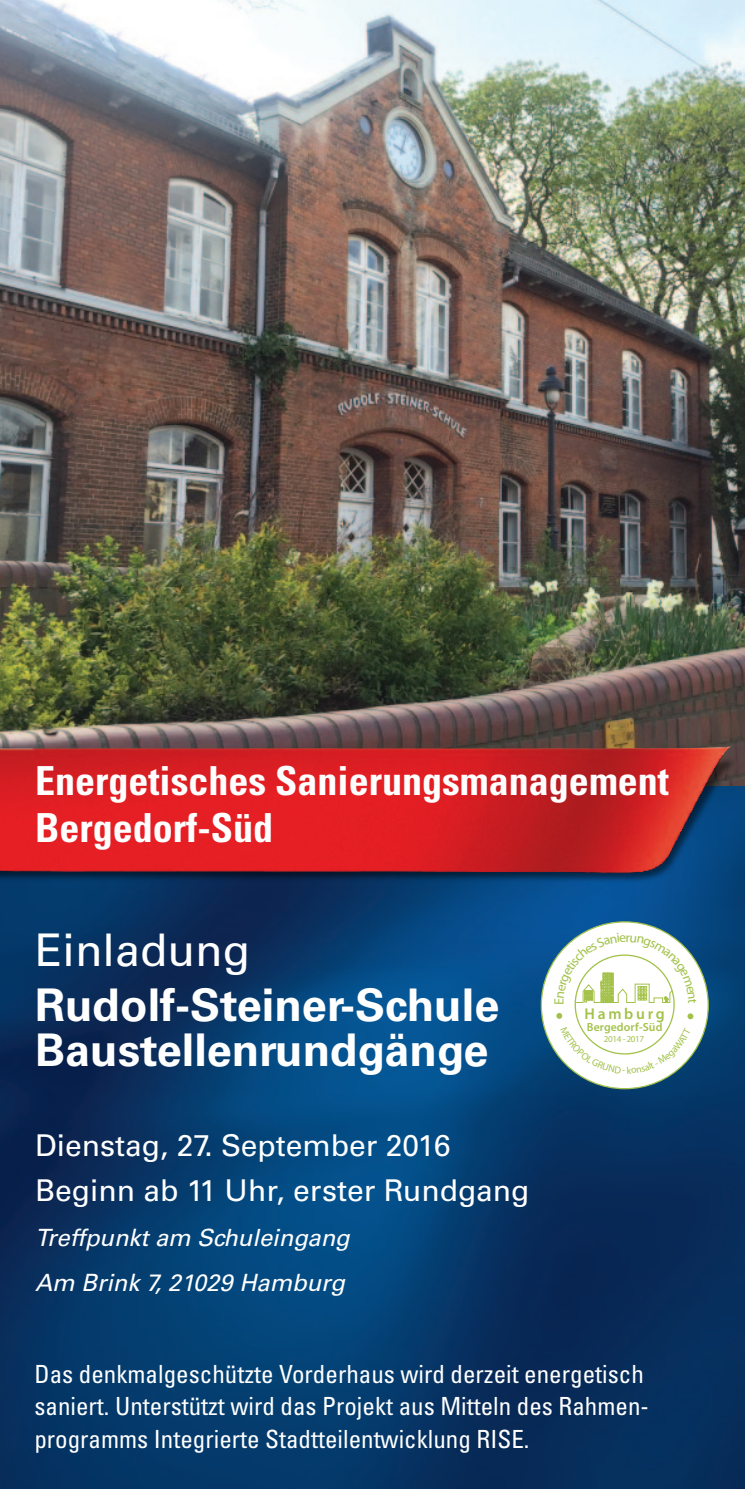
<style>
.page{position:relative;width:745px;height:1489px;background:#fff}
.page>*{position:absolute;margin:0;border:0;box-sizing:border-box;transform-origin:0 0}
.t1{font:700 45px/45px "Univers LT Std";color:#fff}
.t2{font:45px "Univers LT Std";color:#fff}
.t3{font:700 condensed 40px/47.5px "Univers LT Std";color:#fff}
.t4{font:30px/45px "Univers LT Std";color:#fff}
.t5{font:condensed 25px/32.5px "Univers LT Std";color:#fff}
.t6{font:italic 23.75px/45px "Univers LT Std";color:#fff}
.t7{font:600 15.75px "Myriad Pro";letter-spacing:.175em;color:#a4c24a}
.t8{font:600 11.75px "Myriad Pro";letter-spacing:.01em;color:#a4c24a}
.t9{font:9px "Myriad Pro";letter-spacing:-.04em;color:#a4c24a}
</style>
<div class="page">
<img style="left:0;top:0;width:744px;height:1488px">
<img style="left:0;top:746px;width:744px;height:144px">
<div style="left:541px;top:921px;width:166px;height:167px;background:#fff;border-radius:50%"></div>
<svg style="left:556px;top:1013px;width:6px;height:5px"></svg>
<svg style="left:687px;top:1013px;width:6px;height:6px"></svg>
<svg style="left:554px;top:933px;width:142px;height:70px"></svg>
<svg style="left:560px;top:1026px;width:130px;height:47px"></svg>
<h2 class="t3" style="left:35px;top:756px;width:635px">Energetisches Sanierungsmanagement<br>Bergedorf-Süd</h2>
<h1 class="t2" style="left:35px;top:923px;width:217px">Einladung</h1>
<h1 class="t1" style="left:35px;top:982px;width:465px">Rudolf-Steiner-Schule<br>Baustellenrundgänge</h1>
<p class="t4" style="left:35px;top:1122px;width:495px">Dienstag, 27. September 2016<br>Beginn ab 11 Uhr, erster Rundgang</p>
<p class="t6" style="left:35px;top:1215px;width:316px">Treffpunkt am Schuleingang<br>Am Brink 7, 21029 Hamburg</p>
<p class="t7" style="left:584px;top:1003px;width:82px">Hamburg</p>
<p class="t8" style="left:586px;top:1019px;width:77px">Bergedorf-Süd</p>
<p class="t9" style="left:603px;top:1033px;width:42px">2014 - 2017</p>
<p class="t5" style="left:34px;top:1357px;width:615px">Das denkmalgeschützte Vorderhaus wird derzeit energetisch saniert. Unterstützt wird das Projekt aus Mitteln des Rahmen&shy;programms Integrierte Stadtteilentwicklung RISE.</p>
</div>
